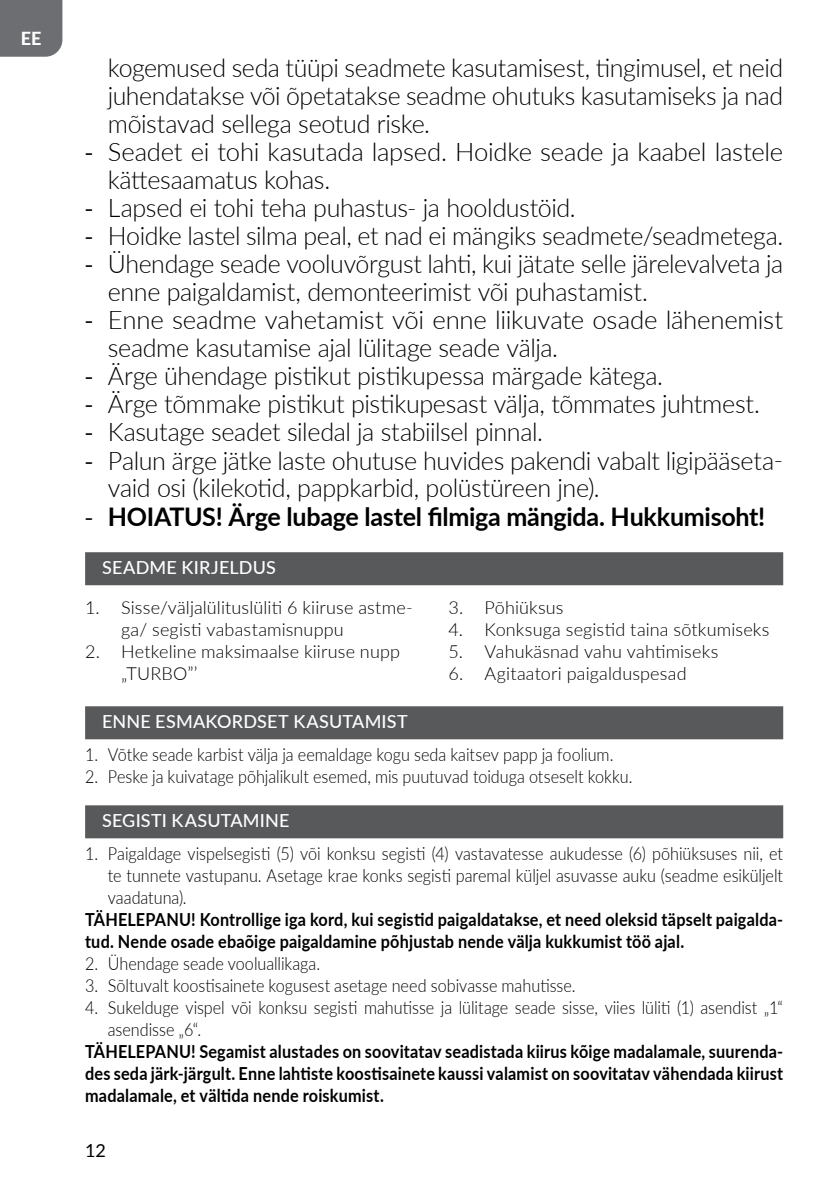
<style>
.page{position:relative;width:840px;height:1191px;background:#fff}
.page>*{position:absolute;margin:0;border:0;box-sizing:border-box;transform-origin:0 0}
.t1{font:300 25.6px/28px "Lato";letter-spacing:-.015em;color:#000}
.t2{font:700 25.6px "Lato";letter-spacing:-.01em;color:#000}
.t3{font:300 18px/22px "Lato";letter-spacing:.005em;color:#000;text-align:justify;scale:.9 1}
.t4{font:700 18px/22px "Lato";letter-spacing:.01em;color:#000;scale:.9 1}
.t5{font:300 18px/22px "Lato";letter-spacing:.005em;color:#000}
.t6{font:500 18px "Lato";letter-spacing:.01em;color:#fff}
.t7{font:18px "Lato";color:#000}
.t8{font:800 18px "Lato";color:#fff}
.s1{font-family:"Myriad Pro";font-weight:400}
</style>
<div class="page">
<div style="left:0;top:0;width:62px;height:57px;background:#6d6e71"></div>
<div style="left:85px;top:552px;width:697px;height:33px;background:#58595b"></div>
<div style="left:85px;top:706px;width:697px;height:33px;background:#58595b"></div>
<div style="left:85px;top:805px;width:697px;height:33px;background:#58595b"></div>
<p class="t8" style="left:21px;top:25px;width:22px">EE</p>
<p class="t1" style="left:108px;top:53px;width:676px;text-align:justify">kogemused seda tüüpi seadmete kasutamisest, tingimusel, et neid juhendatakse või õpetatakse seadme ohutuks kasutamiseks ja nad mõistavad sellega seotud riske.</p>
<p class="t1" style="left:108px;top:137px;width:676px;text-indent:-23px"><span class="s1">-</span> Seadet ei tohi kasutada lapsed. Hoidke seade ja kaabel lastele kättesaamatus kohas.</p>
<p class="t1" style="left:85px;top:193px;width:492px"><span class="s1">-</span> Lapsed ei tohi teha puhastus- ja hooldustöid.</p>
<p class="t1" style="left:85px;top:221px;width:699px"><span class="s1">-</span> Hoidke lastel silma peal, et nad ei mängiks seadmete/seadmetega.</p>
<p class="t1" style="left:108px;top:249px;width:676px;text-indent:-23px"><span class="s1">-</span> Ühendage seade vooluvõrgust lahti, kui jätate selle järelevalveta ja enne paigaldamist, demonteerimist või puhastamist.</p>
<p class="t1" style="left:108px;top:305px;width:676px;text-indent:-23px"><span class="s1">-</span> Enne seadme vahetamist või enne liikuvate osade lähenemist seadme kasutamise ajal lülitage seade välja.</p>
<p class="t1" style="left:85px;top:361px;width:579px"><span class="s1">-</span> Ärge ühendage pistikut pistikupessa märgade kätega.</p>
<p class="t1" style="left:85px;top:389px;width:676px"><span class="s1">-</span> Ärge tõmmake pistikut pistikupesast välja, tõmmates juhtmest.</p>
<p class="t1" style="left:85px;top:417px;width:459px"><span class="s1">-</span> Kasutage seadet siledal ja stabiilsel pinnal.</p>
<p class="t1" style="left:108px;top:445px;width:676px;text-indent:-23px"><span class="s1">-</span> Palun ärge jätke laste ohutuse huvides pakendi vabalt ligipääseta&shy;vaid osi (kilekotid, pappkarbid, polüstüreen jne).</p>
<p class="t2" style="left:85px;top:497px;width:681px"><span class="s1">-</span> HOIATUS! Ärge lubage lastel filmiga mängida. Hukkumisoht!</p>
<p class="t6" style="left:102px;top:554px;width:175px">SEADME KIRJELDUS</p>
<p class="t5" style="left:121px;top:596px;width:293px;text-indent:-36px">1. Sisse/väljalülituslüliti 6 kiiruse astme&shy;ga/ segisti vabastamisnuppu</p>
<p class="t5" style="left:121px;top:640px;width:280px;text-indent:-36px">2. Hetkeline maksimaalse kiiruse nupp „TURBO”’</p>
<p class="t5" style="left:448px;top:596px;width:117px">3. Põhiüksus</p>
<p class="t5" style="left:448px;top:618px;width:322px">4. Konksuga segistid taina sõtkumiseks</p>
<p class="t5" style="left:448px;top:640px;width:271px">5. Vahukäsnad vahu vahtimiseks</p>
<p class="t5" style="left:448px;top:662px;width:240px">6. Agitaatori paigalduspesad</p>
<p class="t6" style="left:102px;top:708px;width:307px">ENNE ESMAKORDSET KASUTAMIST</p>
<p class="t3" style="left:85px;top:743px;width:588px">1. Võtke seade karbist välja ja eemaldage kogu seda kaitsev papp ja foolium.</p>
<p class="t3" style="left:85px;top:765px;width:609px">2. Peske ja kuivatage põhjalikult esemed, mis puutuvad toiduga otseselt kokku.</p>
<p class="t6" style="left:102px;top:807px;width:189px">SEGISTI KASUTAMINE</p>
<p class="t3" style="left:108px;top:842px;width:751px;text-indent:-23px">1. Paigaldage vispelsegisti (5) või konksu segisti (4) vastavatesse aukudesse (6) põhiüksuses nii, et te tunnete vastupanu. Asetage krae konks segisti paremal küljel asuvasse auku (seadme esiküljelt vaadatuna).</p>
<p class="t4" style="left:85px;top:907px;width:776px">TÄHELEPANU! Kontrollige iga kord, kui segistid paigaldatakse, et need oleksid täpselt paigalda&shy;tud. Nende osade ebaõige paigaldamine põhjustab nende välja kukkumist töö ajal.</p>
<p class="t3" style="left:85px;top:952px;width:262px">2. Ühendage seade vooluallikaga.</p>
<p class="t3" style="left:85px;top:974px;width:546px">3. Sõltuvalt koostisainete kogusest asetage need sobivasse mahutisse.</p>
<p class="t3" style="left:108px;top:996px;width:751px;text-indent:-23px">4. Sukelduge vispel või konksu segisti mahutisse ja lülitage seade sisse, viies lüliti (1) asendist „1“ asendisse „6“.</p>
<p class="t4" style="left:85px;top:1039px;width:776px;text-align:justify">TÄHELEPANU! Segamist alustades on soovitatav seadistada kiirus kõige madalamale, suurenda&shy;des seda järk-järgult. Enne lahtiste koostisainete kaussi valamist on soovitatav vähendada kiirust madalamale, et vältida nende roiskumist.</p>
<p class="t7" style="left:85px;top:1137px;width:22px">12</p>
</div>
